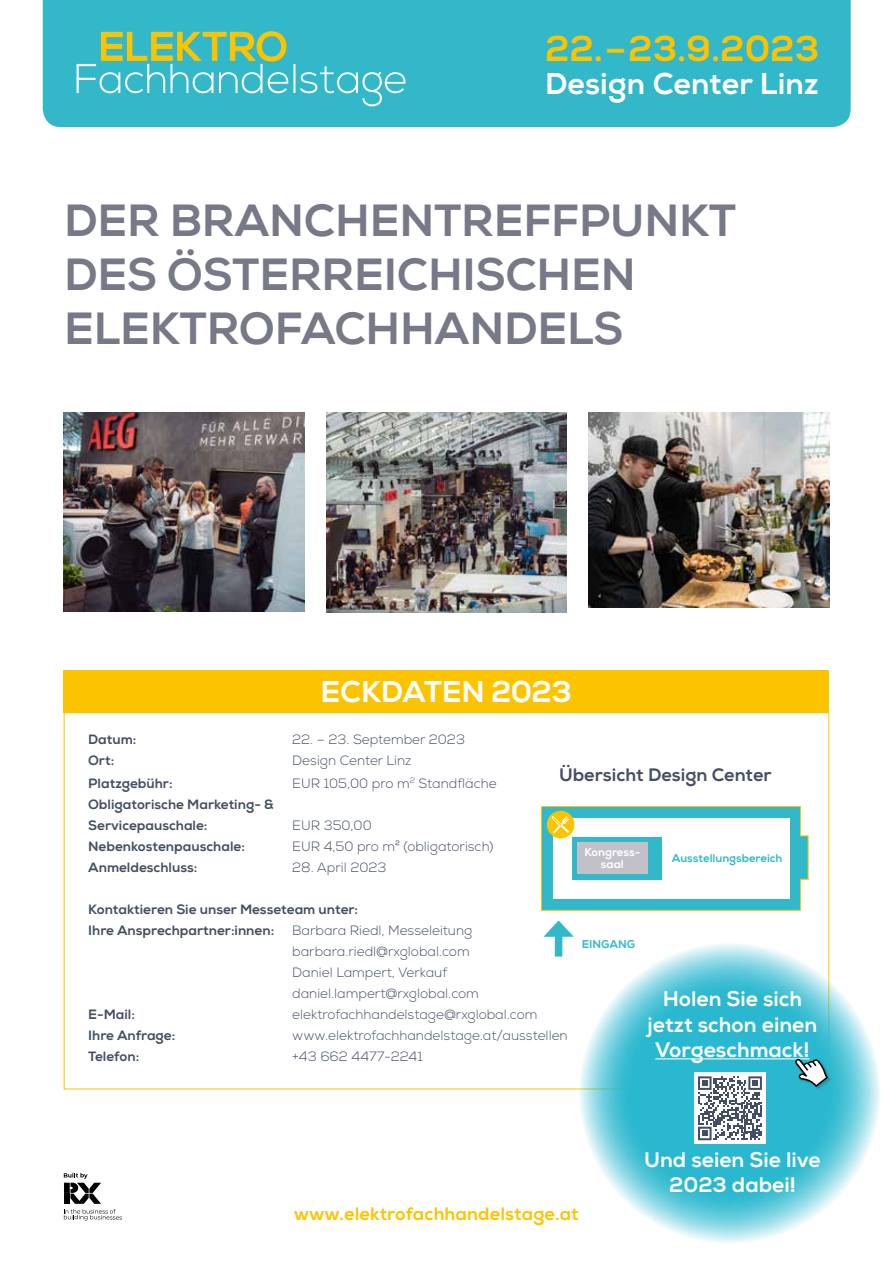
<style>
.page{position:relative;width:893px;height:1263px;background:#fff}
.page>*{position:absolute;margin:0;border:0;box-sizing:border-box;transform-origin:0 0}
.t1{font:800 45px/54px "Nexa";letter-spacing:-.005em;color:#787988}
.t2{font:800 36px "Nexa";color:#fcc400}
.t3{font:800 30px "Nexa";letter-spacing:-.005em;color:#fff}
.t4{font:800 21px/25.2px "Nexa";color:#fff;text-align:center}
.t5{font:800 18px "Nexa";letter-spacing:.005em;color:#fcc400}
.t6{font:800 18px "Nexa";color:#444f63}
.t7{font:300 13.5px/21px "Nexa";color:#444f63}
.t8{font:800 13.5px/21px "Nexa";color:#444f63}
.t9{font:800 11.25px "Nexa";color:#32b8c9}
.t10{font:800 11.25px/12px "Nexa";color:#fff;text-align:center}
</style>
<div class="page">
<div style="left:42px;top:0;width:809px;height:128px;background:#32b8c9"></div>
<svg style="left:77px;top:31px;width:329px;height:75px;background:#55beb8"></svg>
<div style="left:64px;top:670px;width:765px;height:42px;background:#fcc400"></div>
<svg style="left:64px;top:1173px;width:58px;height:47px"></svg>
<img style="left:64px;top:412px;width:241px;height:200px">
<img style="left:588px;top:413px;width:241px;height:194px">
<img style="left:326px;top:413px;width:241px;height:199px">
<div style="left:555px;top:930px;width:7px;height:26px;background:#32b8c9"></div>
<svg style="left:543px;top:920px;width:31px;height:17px"></svg>
<svg style="left:541px;top:806px;width:268px;height:105px"></svg>
<svg style="left:579px;top:943px;width:301px;height:301px;background:#60cada"></svg>
<hr style="left:655px;top:1058px;width:155px;height:1px;background:#fff">
<div style="left:694px;top:1072px;width:72px;height:72px;background:#fff"></div>
<svg style="left:698px;top:1076px;width:64px;height:64px"></svg>
<div style="left:795px;top:1058px;width:36px;height:33px;background:#000;opacity:.2"></div>
<svg style="left:794px;top:1058px;width:34px;height:29px"></svg>
<h2 class="t2" style="left:545px;top:27px;width:275px">22.–23.9.2023</h2>
<h3 class="t3" style="left:545px;top:65px;width:275px">Design Center Linz</h3>
<h1 class="t1" style="left:64px;top:194px;width:674px">DER BRANCHENTREFFPUNKT<br>DES ÖSTERREICHISCHEN<br>ELEKTROFACHHANDELS</h1>
<h3 class="t3" style="left:321px;top:674px;width:253px">ECKDATEN 2023</h3>
<p class="t8" style="left:88px;top:729px;width:50px">Datum:</p>
<p class="t7" style="left:292px;top:729px;width:174px">22. – 23. September 2023</p>
<p class="t8" style="left:88px;top:750px;width:28px">Ort:</p>
<p class="t7" style="left:292px;top:750px;width:121px">Design Center Linz</p>
<p class="t8" style="left:88px;top:773px;width:86px">Platzgebühr:</p>
<p class="t7" style="left:292px;top:773px;width:206px">EUR 105,00 pro m<sup>2</sup> Standfläche</p>
<p class="t8" style="left:88px;top:794px;width:187px">Obligatorische Marketing- &amp;<br>Servicepauschale:</p>
<p class="t7" style="left:292px;top:815px;width:81px">EUR 350,00</p>
<h3 class="t6" style="left:559px;top:764px;width:214px">Übersicht Design Center</h3>
<p class="t8" style="left:88px;top:836px;width:158px">Nebenkostenpauschale:</p>
<p class="t7" style="left:292px;top:836px;width:203px">EUR 4,50 pro m² (obligatorisch)</p>
<p class="t8" style="left:88px;top:857px;width:111px">Anmeldeschluss:</p>
<p class="t7" style="left:292px;top:857px;width:96px">28. April 2023</p>
<p class="t8" style="left:88px;top:899px;width:271px">Kontaktieren Sie unser Messeteam unter:<br>Ihre Ansprechpartner:innen:</p>
<p class="t7" style="left:292px;top:920px;width:188px">Barbara Riedl, Messeleitung barbara.riedl@rxglobal.com<br>Daniel Lampert, Verkauf daniel.lampert@rxglobal.com</p>
<p class="t8" style="left:88px;top:1004px;width:48px">E-Mail:</p>
<p class="t7" style="left:292px;top:1004px;width:247px">elektrofachhandelstage@rxglobal.com</p>
<p class="t8" style="left:88px;top:1025px;width:89px">Ihre Anfrage:</p>
<p class="t7" style="left:292px;top:1025px;width:277px">www.elektrofachhandelstage.at/ausstellen</p>
<p class="t8" style="left:88px;top:1046px;width:53px">Telefon:</p>
<p class="t7" style="left:292px;top:1046px;width:132px">+43 662 4477-2241</p>
<p class="t10" style="left:584px;top:847px;width:57px">Kongress&shy;saal</p>
<p class="t9" style="left:582px;top:937px;width:55px">EINGANG</p>
<p class="t9" style="left:672px;top:851px;width:112px">Ausstellungsbereich</p>
<h3 class="t4" style="left:648px;top:987px;width:171px">Holen Sie sich jetzt schon einen<br>Vorgeschmack!</h3>
<h3 class="t4" style="left:644px;top:1147px;width:178px">Und seien Sie live<br>2023 dabei!</h3>
<h3 class="t5" style="left:294px;top:1203px;width:287px">www.elektrofachhandelstage.at</h3>
</div>
